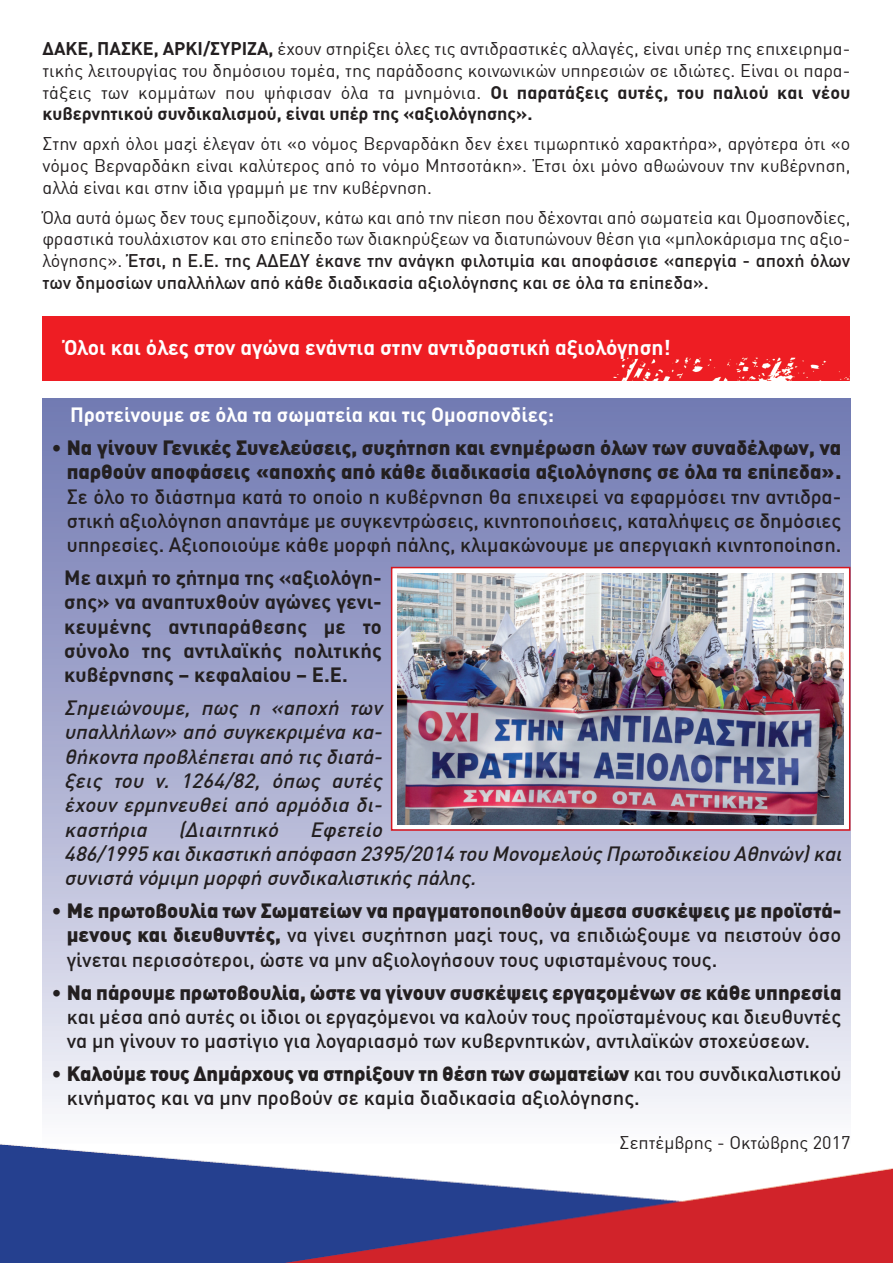
<style>
.page{position:relative;width:893px;height:1263px;background:#fff}
.page>*{position:absolute;margin:0;border:0;box-sizing:border-box;transform-origin:0 0}
.t1{font:700 21px "DIN Greek";color:#fff}
.t2{font:500 20.25px/24.3px "DIN Greek";color:#231f20;text-align:justify}
.t3{font:italic 500 20.25px/24.3px "DIN Greek";color:#231f20;text-align:justify}
.t4{font:900 20.25px/24.3px "DIN Greek";color:#231f20;text-align:right}
.t5{font:700 20.25px/24.3px "DIN Greek";color:#231f20;text-align:justify}
.t6{font:700 20.25px "DIN Greek";color:#fff}
.t7{font:18px/21.6px "DIN Greek";color:#231f20;text-align:justify}
.s1{font-weight:700}
.s2{font-weight:500}
.s3{font-weight:900}
</style>
<div class="page">
<img style="left:0;top:1144px;width:893px;height:119px">
<div style="left:43px;top:399px;width:807px;height:745px;background:linear-gradient(to bottom,#6c74af,#f6f5fa)"></div>
<div style="left:43px;top:316px;width:806px;height:65px;background:#ee1d23"></div>
<svg style="left:394px;top:570px;width:453px;height:258px"></svg>
<div style="left:391px;top:567px;width:459px;height:264px;border:2px solid #d8171f"></div>
<img style="left:398px;top:574px;width:446px;height:250px">
<p class="t7" style="left:43px;top:38px;width:809px"><span class="s1">ΔΑΚΕ, ΠΑΣΚΕ, ΑΡΚΙ/ΣΥΡΙΖΑ,</span> έχουν στηρίξει όλες τις αντιδραστικές αλλαγές, είναι υπέρ της επιχειρημα&shy;τικής λειτουργίας του δημόσιου τομέα, της παράδοσης κοινωνικών υπηρεσιών σε ιδιώτες. Είναι οι παρα&shy;τάξεις των κομμάτων που ψήφισαν όλα τα μνημόνια. <span class="s1">Οι παρατάξεις αυτές, του παλιού και νέου κυβερνητικού συνδικαλισμού, είναι υπέρ της «αξιολόγησης».</span></p>
<p class="t7" style="left:43px;top:133px;width:809px">Στην αρχή όλοι μαζί έλεγαν ότι «ο νόμος Βερναρδάκη δεν έχει τιμωρητικό χαρακτήρα», αργότερα ότι «ο νόμος Βερναρδάκη είναι καλύτερος από το νόμο Μητσοτάκη». Έτσι όχι μόνο αθωώνουν την κυβέρνηση, αλλά είναι και στην ίδια γραμμή με την κυβέρνηση.</p>
<p class="t7" style="left:43px;top:206px;width:809px">Όλα αυτά όμως δεν τους εμποδίζουν, κάτω και από την πίεση που δέχονται από σωματεία και Ομοσπονδίες, φραστικά τουλάχιστον και στο επίπεδο των διακηρύξεων να διατυπώνουν θέση για «μπλοκάρισμα της αξιο&shy;λόγησης». <span class="s2">Έτσι, η Ε.Ε. της ΑΔΕΔΥ έκανε την ανάγκη φιλοτιμία και αποφάσισε «απεργία - αποχή όλων των δημοσίων υπαλλήλων από κάθε διαδικασία αξιολόγησης και σε όλα τα επίπεδα».</span></p>
<p class="t1" style="left:64px;top:335px;width:608px">Όλοι και όλες στον αγώνα ενάντια στην αντιδραστική αξιολόγηση!</p>
<p class="t6" style="left:70px;top:403px;width:485px">Προτείνουμε σε όλα τα σωματεία και τις Ομοσπονδίες:</p>
<p class="t4" style="left:52px;top:435px;width:791px"><span class="s2">•</span> Να γίνουν Γενικές Συνελεύσεις, συζήτηση και ενημέρωση όλων των συναδέλφων, να παρθούν αποφάσεις «αποχής από κάθε διαδικασία αξιολόγησης σε όλα τα επίπεδα».</p>
<p class="t2" style="left:67px;top:484px;width:776px">Σε όλο το διάστημα κατά το οποίο η κυβέρνηση θα επιχειρεί να εφαρμόσει την αντιδρα&shy;στική αξιολόγηση απαντάμε με συγκεντρώσεις, κινητοποιήσεις, καταλήψεις σε δημόσιες υπηρεσίες. Αξιοποιούμε κάθε μορφή πάλης, κλιμακώνουμε με απεργιακή κινητοποίηση.</p>
<p class="t5" style="left:64px;top:565px;width:319px">Με αιχμή το ζήτημα της «αξιολόγη&shy;σης» να αναπτυχθούν αγώνες γενι&shy;κευμένης αντιπαράθεσης με το σύνολο της αντιλαϊκής πολιτικής κυβέρνησης – κεφαλαίου – Ε.Ε.</p>
<p class="t3" style="left:64px;top:696px;width:323px">Σημειώνουμε, πως η «αποχή των υπαλλήλων» από συγκεκριμένα κα&shy;θήκοντα προβλέπεται από τις διατά&shy;ξεις του ν. 1264/82, όπως αυτές έχουν ερμηνευθεί από αρμόδια δι&shy;καστήρια</p>
<p class="t3" style="left:178px;top:817px;width:106px">(Διαιτητικό</p>
<p class="t3" style="left:64px;top:817px;width:783px;text-align:left;text-indent:245px">Εφετείο<br>486/1995 και δικαστική απόφαση 2395/2014 του Μονομελούς Πρωτοδικείου Αθηνών) και συνιστά νόμιμη μορφή συνδικαλιστικής πάλης.</p>
<p class="t2" style="left:67px;top:898px;width:776px;text-indent:-15px">• <span class="s3">Με πρωτοβουλία των Σωματείων να πραγματοποιηθούν άμεσα συσκέψεις με προϊστά&shy;μενους και διευθυντές,</span> να γίνει συζήτηση μαζί τους, να επιδιώξουμε να πειστούν όσο γίνεται περισσότεροι, ώστε να μην αξιολογήσουν τους υφισταμένους τους.</p>
<p class="t2" style="left:67px;top:980px;width:776px;text-indent:-15px">• <span class="s3">Να πάρουμε πρωτοβουλία, ώστε να γίνουν συσκέψεις εργαζομένων σε κάθε υπηρεσία </span>και μέσα από αυτές οι ίδιοι οι εργαζόμενοι να καλούν τους προϊσταμένους και διευθυντές να μη γίνουν το μαστίγιο για λογαριασμό των κυβερνητικών, αντιλαϊκών στοχεύσεων.</p>
<p class="t2" style="left:67px;top:1061px;width:776px;text-indent:-15px">• <span class="s3">Καλούμε τους Δημάρχους να στηρίξουν τη θέση των σωματείων</span> και του συνδικαλιστικού κινήματος και να μην προβούν σε καμία διαδικασία αξιολόγησης.</p>
<p class="t7" style="left:620px;top:1132px;width:232px">Σεπτέμβρης - Οκτώβρης 2017</p>
</div>
